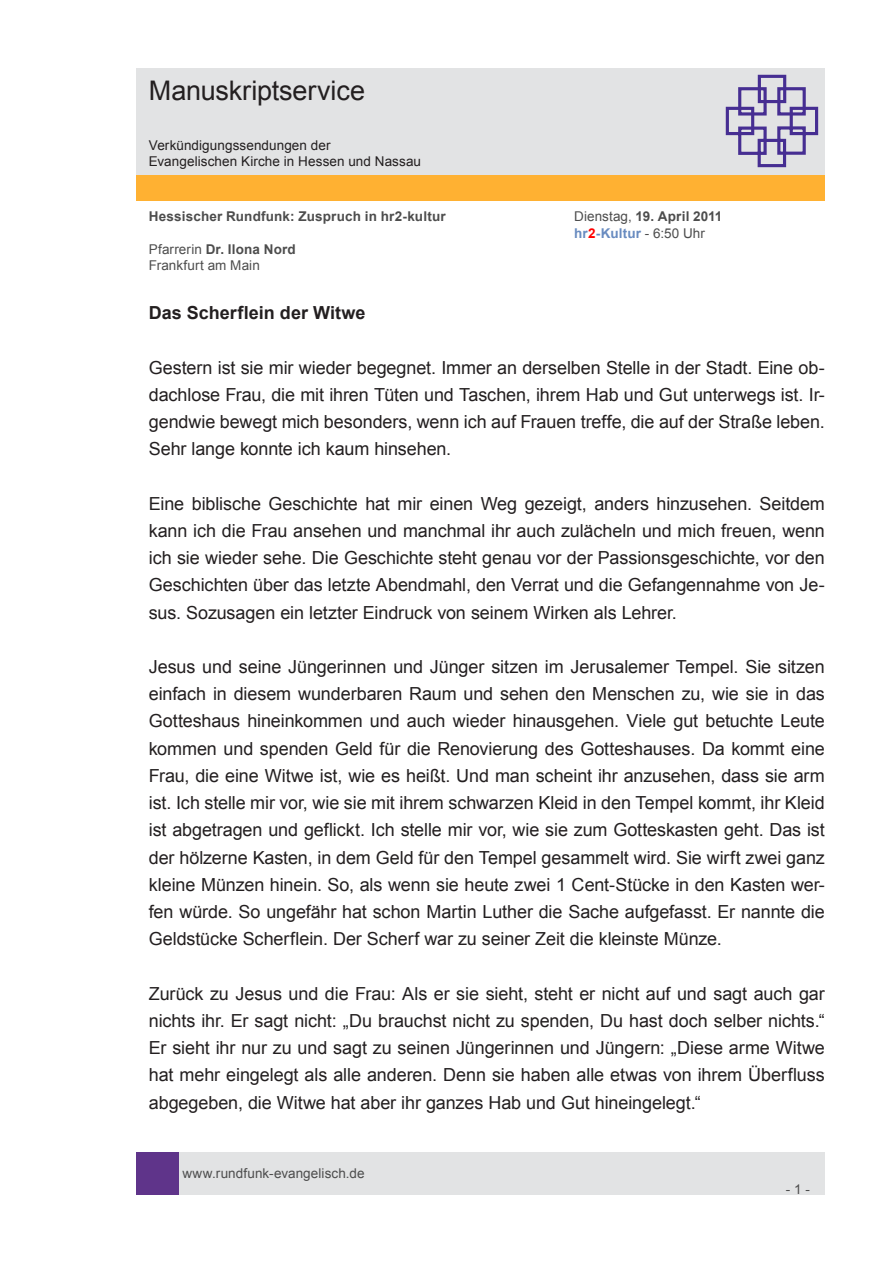
<style>
.page{position:relative;width:893px;height:1263px;background:#fff}
.page>*{position:absolute;margin:0;border:0;box-sizing:border-box;transform-origin:0 0}
.t1{font:27px "Arial";letter-spacing:-.005em;color:#231f20}
.t2{font:18px/27.2px "Arial";letter-spacing:-.005em;color:#231f20;text-align:justify}
.t3{font:700 18px "Arial";letter-spacing:.005em;color:#231f20}
.t4{font:13.5px/16.2px "Arial";letter-spacing:.005em;color:#4d4d4d}
.t5{font:13.5px/16.2px "Arial";letter-spacing:.005em;color:#231f20}
.t6{font:700 13.5px "Arial";letter-spacing:.015em;color:#4d4d4d}
.s1{font-weight:700}
.s2{font-weight:700;color:#688bc0}
.s3{font-weight:700;color:#f00}
</style>
<div class="page">
<div style="left:179px;top:1152px;width:646px;height:43px;background:#e2e3e4"></div>
<div style="left:136px;top:1152px;width:43px;height:43px;background:#5f348a"></div>
<div style="left:136px;top:175px;width:689px;height:26px;background:#ffb132"></div>
<div style="left:136px;top:68px;width:689px;height:106px;background:#e2e3e4"></div>
<svg style="left:725px;top:74px;width:94px;height:94px"></svg>
<h1 class="t1" style="left:149px;top:73px;width:218px">Manuskriptservice</h1>
<p class="t5" style="left:149px;top:137px;width:274px">Verkündigungssendungen der<br>Evangelischen Kirche in Hessen und Nassau</p>
<p class="t6" style="left:149px;top:208px;width:298px">Hessischer Rundfunk: Zuspruch in hr2-kultur</p>
<p class="t4" style="left:574px;top:209px;width:150px">Dienstag, <span class="s1">19. April 2011 </span><span class="s2">hr</span><span class="s3">2</span><span class="s2">-Kultur</span> - 6:50 Uhr</p>
<p class="t4" style="left:149px;top:241px;width:148px">Pfarrerin <span class="s1">Dr. Ilona Nord<br></span>Frankfurt am Main</p>
<p class="t3" style="left:149px;top:301px;width:218px">Das Scherflein der Witwe</p>
<p class="t2" style="left:149px;top:354px;width:678px">Gestern ist sie mir wieder begegnet. Immer an derselben Stelle in der Stadt. Eine ob&shy;dachlose Frau, die mit ihren Tüten und Taschen, ihrem Hab und Gut unterwegs ist. Ir&shy;gendwie bewegt mich besonders, wenn ich auf Frauen treffe, die auf der Straße leben.<br>Sehr lange konnte ich kaum hinsehen.</p>
<p class="t2" style="left:149px;top:490px;width:678px">Eine biblische Geschichte hat mir einen Weg gezeigt, anders hinzusehen. Seitdem kann ich die Frau ansehen und manchmal ihr auch zulächeln und mich freuen, wenn ich sie wieder sehe. Die Geschichte steht genau vor der Passionsgeschichte, vor den Geschichten über das letzte Abendmahl, den Verrat und die Gefangennahme von Je&shy;sus. Sozusagen ein letzter Eindruck von seinem Wirken als Lehrer.</p>
<p class="t2" style="left:149px;top:653px;width:678px">Jesus und seine Jüngerinnen und Jünger sitzen im Jerusalemer Tempel. Sie sitzen einfach in diesem wunderbaren Raum und sehen den Menschen zu, wie sie in das Gotteshaus hineinkommen und auch wieder hinausgehen. Viele gut betuchte Leute kommen und spenden Geld für die Renovierung des Gotteshauses. Da kommt eine Frau, die eine Witwe ist, wie es heißt. Und man scheint ihr anzusehen, dass sie arm ist. Ich stelle mir vor, wie sie mit ihrem schwarzen Kleid in den Tempel kommt, ihr Kleid ist abgetragen und geflickt. Ich stelle mir vor, wie sie zum Gotteskasten geht. Das ist der hölzerne Kasten, in dem Geld für den Tempel gesammelt wird. Sie wirft zwei ganz kleine Münzen hinein. So, als wenn sie heute zwei 1 Cent-Stücke in den Kasten wer&shy;fen würde. So ungefähr hat schon Martin Luther die Sache aufgefasst. Er nannte die Geldstücke Scherflein. Der Scherf war zu seiner Zeit die kleinste Münze.</p>
<p class="t2" style="left:149px;top:980px;width:678px">Zurück zu Jesus und die Frau: Als er sie sieht, steht er nicht auf und sagt auch gar nichts ihr. Er sagt nicht: „Du brauchst nicht zu spenden, Du hast doch selber nichts.“ Er sieht ihr nur zu und sagt zu seinen Jüngerinnen und Jüngern: „Diese arme Witwe hat mehr eingelegt als alle anderen. Denn sie haben alle etwas von ihrem Überfluss abgegeben, die Witwe hat aber ihr ganzes Hab und Gut hineingelegt.“</p>
<p class="t4" style="left:182px;top:1165px;width:184px">www.rundfunk-evangelisch.de</p>
<p class="t4" style="left:786px;top:1181px;width:26px">- 1 -</p>
</div>
